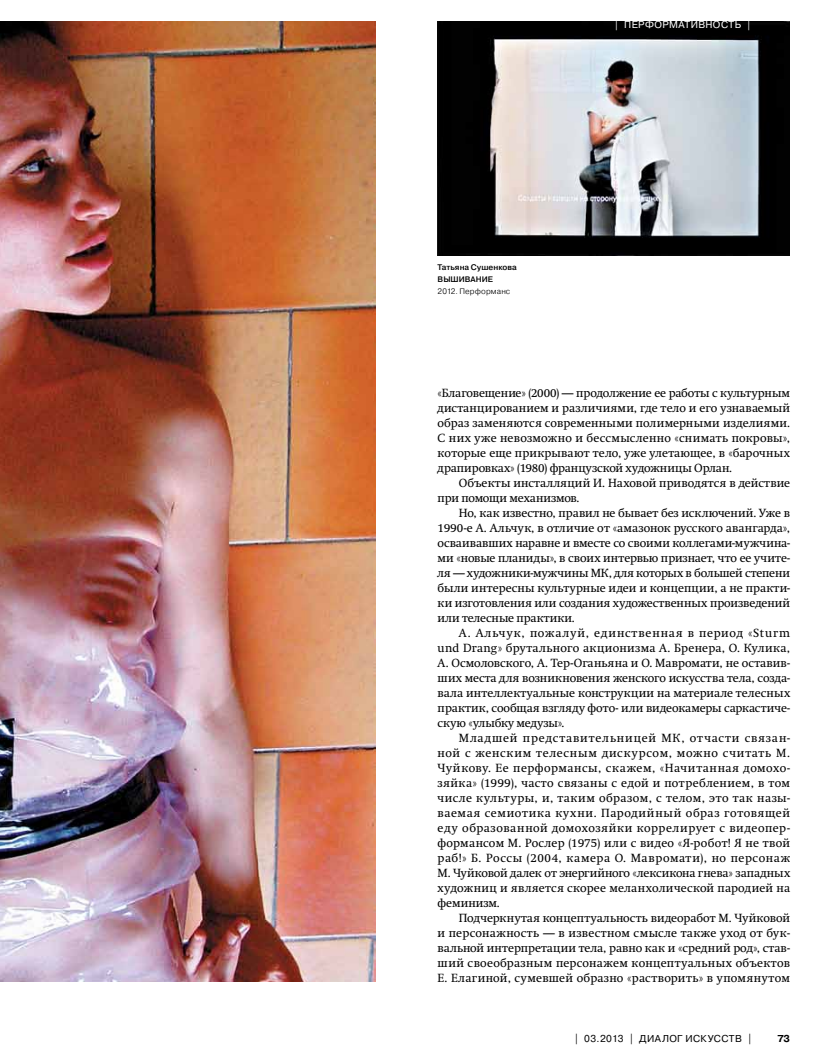
<style>
.page{position:relative;width:815px;height:1063px;background:#fff}
.page>*{position:absolute;margin:0;border:0;box-sizing:border-box;transform-origin:0 0}
.t1{font:11.75px/15px "Swift";letter-spacing:.005em;color:#000;text-align:justify}
.t2{font:10px "Pragmatica";letter-spacing:.045em;color:#000}
.t3{font:10px "Pragmatica";color:#fff}
.t4{font:700 10px "Pragmatica";color:#000}
.t5{font:500 8.12px "Pragmatica";color:#000}
.t6{font:300 8px "Pragmatica";letter-spacing:.015em;color:#000}
.t7{font:500 8px "Pragmatica";color:#000}
</style>
<div class="page">
<img style="left:0;top:21px;width:375px;height:961px">
<img style="left:438px;top:21px;width:351px;height:234px">
<p class="t5" style="left:438px;top:262px;width:81px">Татьяна Сушенкова</p>
<p class="t7" style="left:438px;top:274px;width:57px">ВЫШИВАНИЕ</p>
<p class="t6" style="left:438px;top:286px;width:74px">2012. Перформанс</p>
<p class="t3" style="left:614px;top:19px;width:139px">| п ерформативность |</p>
<p class="t1" style="left:438px;top:385px;width:354px">«Благовещение» (2000) — продолжение ее работы с культурным дистанцированием и различиями, где тело и его узнаваемый образ заменяются современными полимерными изделиями.<br>С них уже невозможно и бессмысленно «снимать покровы», которые еще прикрывают тело, уже улетающее, в «барочных драпировках» (1980) французской художницы Орлан.</p>
<p class="t1" style="left:438px;top:475px;width:354px;text-indent:21px">Объекты инсталляций И. Наховой приводятся в действие при помощи механизмов.</p>
<p class="t1" style="left:438px;top:505px;width:354px;text-indent:21px">Но, как известно, правил не бывает без исключений. Уже в 1990-е А. Альчук, в отличие от «амазонок русского авангарда», осваивавших наравне и вместе со своими коллегами-мужчина&shy;ми «новые планиды», в своих интервью признает, что ее учите&shy;ля — художники-мужчины МК, для которых в большей степени были интересны культурные идеи и концепции, а не практи&shy;ки изготовления или создания художественных произведений или телесные практики.</p>
<p class="t1" style="left:438px;top:626px;width:354px;text-indent:21px">А. Альчук, пожалуй, единственная в период «Sturm und Drang» брутального акционизма А. Бренера, О. Кулика, А. Осмоловского, А. Тер-Оганьяна и О. Мавромати, не оставив&shy;ших места для возникновения женского искусства тела, созда&shy;вала интеллектуальные конструкции на материале телесных практик, сообщая взгляду фото- или видеокамеры саркастиче&shy;скую «улыбку медузы».</p>
<p class="t1" style="left:438px;top:731px;width:354px;text-indent:21px">Младшей представительницей МК, отчасти связан&shy;ной с женским телесным дискурсом, можно считать М.<br>Чуйкову. Ее перформансы, скажем, «Начитанная домохо&shy;зяйка» (1999), часто связаны с едой и потреблением, в том числе культуры, и, таким образом, с телом, это так назы&shy;ваемая семиотика кухни. Пародийный образ готовящей еду образованной домохозяйки коррелирует с видеопер&shy;формансом М. Рослер (1975) или с видео «Я-робот! Я не твой раб!» Б. Россы (2004, камера О. Мавромати), но персонаж М. Чуйковой далек от энергийного «лексикона гнева» западных художниц и является скорее меланхолической пародией на феминизм.</p>
<p class="t1" style="left:438px;top:911px;width:354px;text-indent:21px">Подчеркнутая концептуальность видеоработ М. Чуйковой и персонажность — в известном смысле также уход от бук&shy;вальной интерпретации тела, равно как и «средний род», став&shy;ший своеобразным персонажем концептуальных объектов Е. Елагиной, сумевшей образно «растворить» в упомянутом</p>
<p class="t2" style="left:574px;top:1032px;width:180px">| 03.2013 | Диалог Искусств |</p>
<p class="t4" style="left:777px;top:1032px;width:14px">73</p>
</div>
